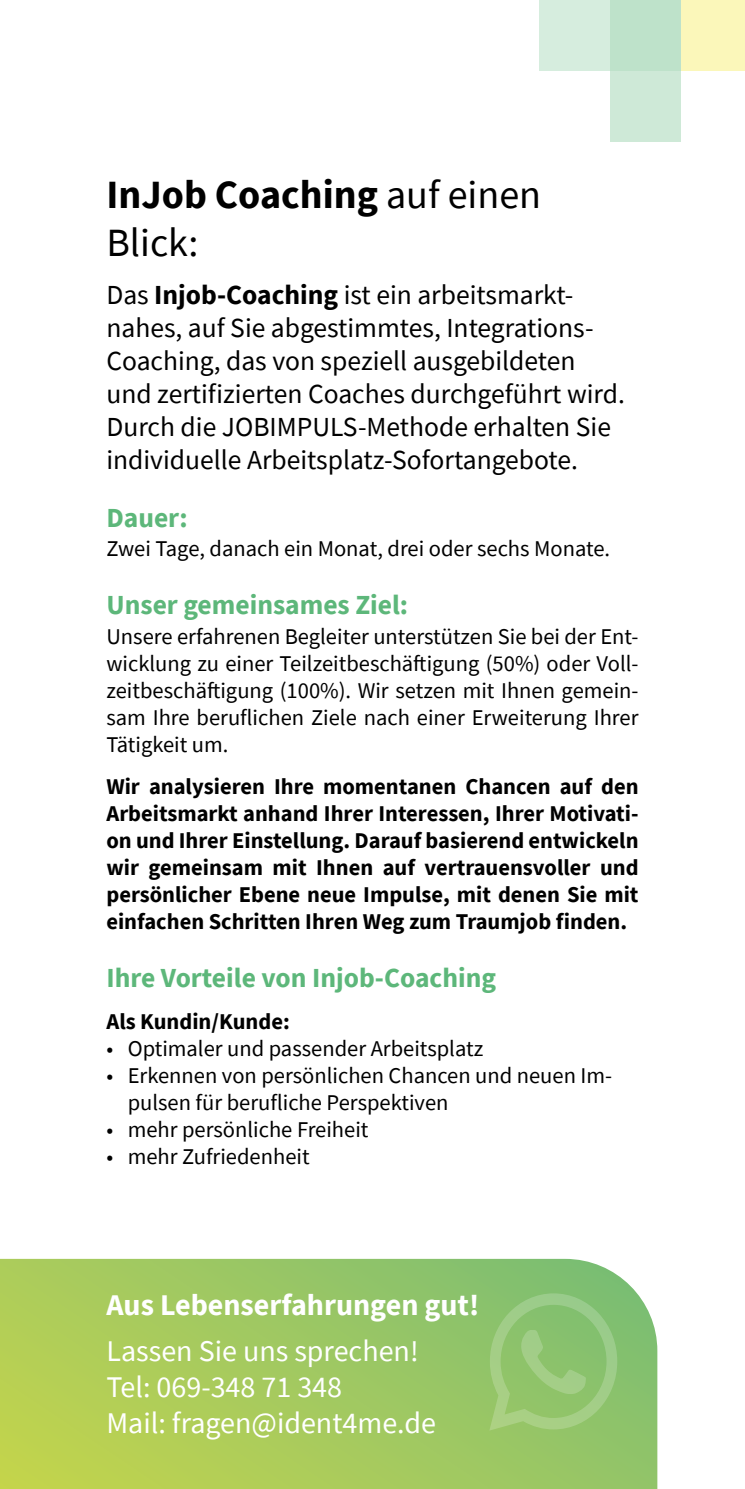
<style>
.page{position:relative;width:745px;height:1489px;background:#fff}
.page>*{position:absolute;margin:0;border:0;box-sizing:border-box;transform-origin:0 0}
.t1{font:40px/48px "Source Sans Pro";color:#000}
.t2{font:30px/36px "Source Sans Pro";color:#fff}
.t3{font:700 30px "Source Sans Pro";color:#fff}
.t4{font:27.5px/33px "Source Sans Pro";color:#000}
.t5{font:700 27.5px "Source Sans Pro";color:#5db77a}
.t6{font:22.5px/27px "Source Sans Pro";color:#000;text-align:justify}
.t7{font:700 22.5px/27px "Source Sans Pro";color:#000;text-align:justify}
.s1{font-weight:700}
</style>
<div class="page">
<svg style="left:0;top:1258px;width:657px;height:230px;background:#a3ca62"></svg>
<svg style="left:489px;top:1293px;width:128px;height:137px;background:#92c574"></svg>
<div style="left:539px;top:0;width:70px;height:71px;background:#d6edde"></div>
<div style="left:609px;top:0;width:71px;height:71px;background:#bee2ca"></div>
<div style="left:680px;top:0;width:64px;height:71px;background:#fbf7ba"></div>
<div style="left:609px;top:71px;width:71px;height:71px;background:#cee9d7"></div>
<h1 class="t1" style="left:106px;top:171px;width:436px"><span class="s1">InJob Coaching</span> auf einen<br>Blick:</h1>
<p class="t4" style="left:106px;top:278px;width:519px">Das <span class="s1">Injob-Coaching</span> ist ein arbeitsmarkt&shy;nahes, auf Sie abgestimmtes, Integrations-Coaching, das von speziell ausgebildeten und zertifizierten Coaches durchgeführt wird.<br>Durch die JOBIMPULS-Methode erhalten Sie individuelle Arbeitsplatz-Sofortangebote.</p>
<p class="t5" style="left:106px;top:499px;width:83px">Dauer:</p>
<p class="t6" style="left:106px;top:535px;width:505px">Zwei Tage, danach ein Monat, drei oder sechs Monate.</p>
<p class="t5" style="left:106px;top:586px;width:303px">Unser gemeinsames Ziel:</p>
<p class="t6" style="left:106px;top:622px;width:533px">Unsere erfahrenen Begleiter unterstützen Sie bei der Ent&shy;wicklung zu einer Teilzeitbeschäftigung (50%) oder Voll&shy;zeitbeschäftigung (100%). Wir setzen mit Ihnen gemein&shy;sam Ihre beruflichen Ziele nach einer Erweiterung Ihrer Tätigkeit um.</p>
<p class="t7" style="left:106px;top:772px;width:533px">Wir analysieren Ihre momentanen Chancen auf den Arbeitsmarkt anhand Ihrer Interessen, Ihrer Motivati&shy;on und Ihrer Einstellung. Darauf basierend entwickeln wir gemeinsam mit Ihnen auf vertrauensvoller und persönlicher Ebene neue Impulse, mit denen Sie mit einfachen Schritten Ihren Weg zum Traumjob finden.</p>
<p class="t5" style="left:106px;top:959px;width:391px">Ihre Vorteile von Injob-Coaching</p>
<p class="t7" style="left:106px;top:1007px;width:185px">Als Kundin/Kunde:</p>
<p class="t6" style="left:106px;top:1034px;width:378px">• Optimaler und passender Arbeitsplatz</p>
<p class="t6" style="left:128px;top:1061px;width:485px;text-indent:-21px">• Erkennen von persönlichen Chancen und neuen Im&shy;pulsen für berufliche Perspektiven</p>
<p class="t6" style="left:106px;top:1115px;width:263px">• mehr persönliche Freiheit</p>
<p class="t6" style="left:106px;top:1142px;width:205px">• mehr Zufriedenheit</p>
<h2 class="t3" style="left:106px;top:1284px;width:374px">Aus Lebenserfahrungen gut!</h2>
<h2 class="t2" style="left:106px;top:1332px;width:331px">Lassen Sie uns sprechen!<br>Tel: 069-348 71 348<br>Mail: fragen@ident4me.de</h2>
</div>
